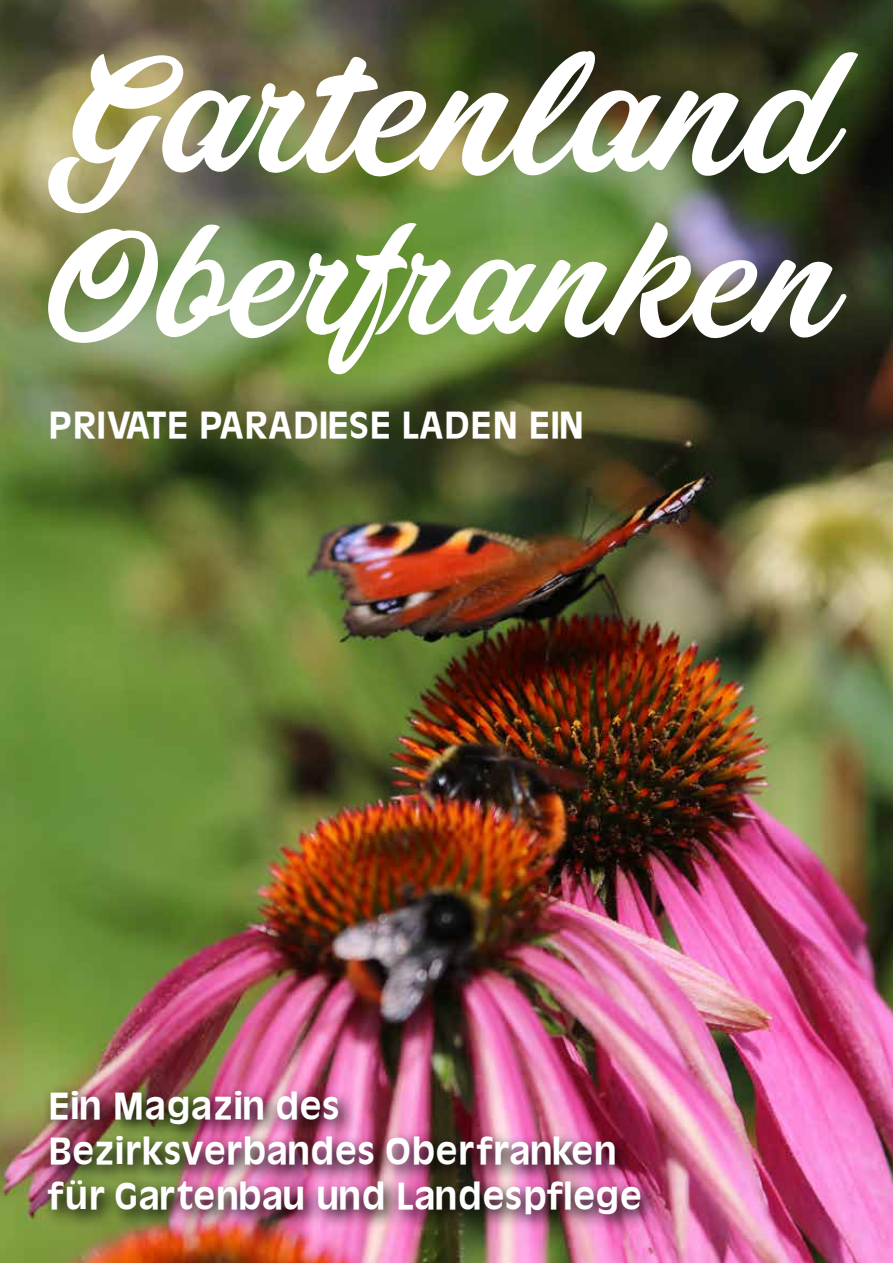
<style>
.page{position:relative;width:893px;height:1263px;background:#fff}
.page>*{position:absolute;margin:0;border:0;box-sizing:border-box;transform-origin:0 0}
.t1{font:171px "Painter PERSONALUSEONLY";color:#fff}
.t2{font:156px "Painter PERSONALUSEONLY";color:#fff}
.t3{font:700 37.5px/45px "Antilope";color:#fff}
</style>
<div class="page">
<img style="left:0;top:0;width:893px;height:1263px">
<img style="left:41px;top:1083px;width:619px;height:151px">
<h1 class="t1" style="left:48px;top:2px;width:795px">Gartenland</h1>
<h2 class="t2" style="left:48px;top:179px;width:795px">Oberfranken</h2>
<p class="t3" style="left:48px;top:401px;width:538px">PRIVATE PARADIESE LADEN EIN</p>
<p class="t3" style="left:48px;top:1082px;width:595px">Ein Magazin des<br>Bezirksverbandes Oberfranken für Gartenbau und Landespflege</p>
</div>
